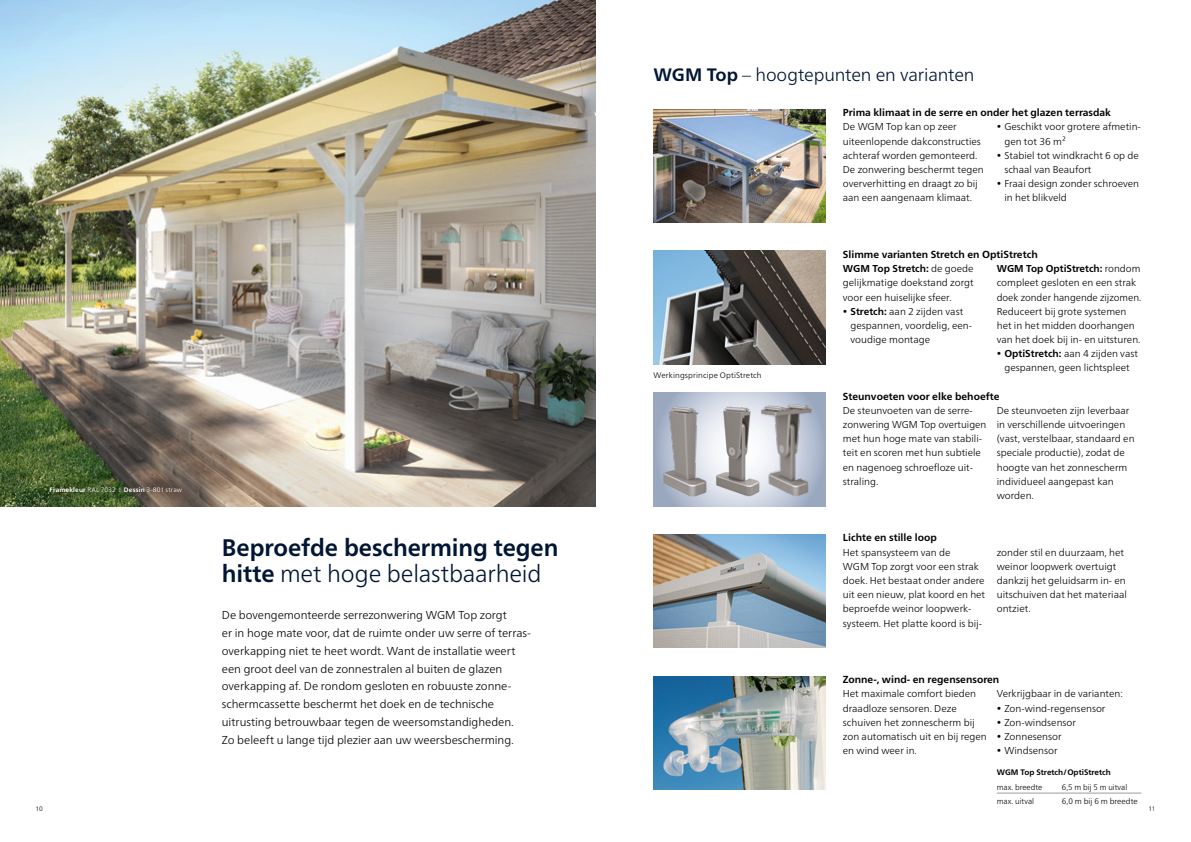
<style>
.page{position:relative;width:1191px;height:842px;background:#fff}
.page>*{position:absolute;margin:0;border:0;box-sizing:border-box;transform-origin:0 0}
.t1{font:700 24px/26.6px "Frutiger Neue LTW1 G";letter-spacing:-.005em;color:#001634}
.t2{font:300 18px "Frutiger Neue LTW1 G";letter-spacing:-.01em;color:#001634}
.t3{font:300 11.5px/17.7px "Frutiger Neue LTW1 G";letter-spacing:-.005em;color:#000}
.t4{font:700 10.2px "Frutiger Neue LTW1 G";color:#000}
.t5{font:300 10px/14.2px "Frutiger Neue LTW1 G";color:#000}
.t6{font:300 8px "Frutiger Neue LTW1 G";color:#000}
.t7{font:700 8px "Frutiger Neue LTW1 G";color:#000}
.t8{font:300 6.5px "Frutiger Neue LTW1 G";letter-spacing:.02em;color:#fff}
.t9{font:300 6.5px "Frutiger Neue LTW1 G";color:#000}
.s1{font-weight:700}
.s2{font-weight:300}
</style>
<div class="page">
<img style="left:0;top:0;width:595px;height:506px">
<div style="left:42px;top:478px;width:150px;height:23px;background:#2c1a04;opacity:.86"></div>
<img style="left:653px;top:251px;width:173px;height:113px">
<img style="left:653px;top:676px;width:173px;height:113px">
<img style="left:653px;top:534px;width:173px;height:114px">
<img style="left:653px;top:109px;width:173px;height:114px">
<hr style="left:996px;top:793px;width:66px;height:1px;background:#9c9d9d">
<hr style="left:1062px;top:793px;width:79px;height:1px;background:#9c9d9d">
<svg style="left:653px;top:393px;width:173px;height:113px;background:#aebacd"></svg>
<img style="left:655px;top:402px;width:61px;height:101px">
<img style="left:706px;top:402px;width:63px;height:100px">
<img style="left:755px;top:400px;width:62px;height:101px">
<h2 class="t2" style="left:653px;top:64px;width:322px"><span class="s1">WGM Top</span> – hoogtepunten en varianten</h2>
<p class="t5" style="left:843px;top:120px;width:142px">De WGM Top kan op zeer uiteenlopende dakconstructies achteraf worden gemonteerd.<br>De zonwering beschermt tegen oververhitting en draagt zo bij aan een aangenaam klimaat.</p>
<p class="t5" style="left:1004px;top:120px;width:138px;text-indent:-8px">• Geschikt voor grotere afmetin&shy;gen tot 36 m²</p>
<p class="t4" style="left:843px;top:107px;width:270px">Prima klimaat in de serre en onder het glazen terrasdak</p>
<p class="t5" style="left:1004px;top:148px;width:136px;text-indent:-8px">• Stabiel tot windkracht 6 op de schaal van Beaufort</p>
<p class="t5" style="left:1004px;top:176px;width:136px;text-indent:-8px">• Fraai design zonder schroeven in het blikveld</p>
<p class="t8" style="left:50px;top:486px;width:134px"><span class="s1">Framekleur</span> RAL 7032 I <span class="s1">Dessin</span> 3-801 straw</p>
<h1 class="t1" style="left:222px;top:534px;width:338px">Beproefde bescherming tegen hitte <span class="s2">met hoge belastbaarheid</span></h1>
<p class="t3" style="left:222px;top:606px;width:310px">De bovengemonteerde serrezonwering WGM Top zorgt<br>er in hoge mate voor, dat de ruimte onder uw serre of terras&shy;overkapping niet te heet wordt. Want de installatie weert een groot deel van de zonnestralen al buiten de glazen overkapping af. De rondom gesloten en robuuste zonne&shy;schermcassette beschermt het doek en de technische uitrusting betrouwbaar tegen de weersomstandigheden.<br>Zo beleeft u lange tijd plezier aan uw weersbescherming.</p>
<p class="t6" style="left:653px;top:371px;width:110px">Werkingsprincipe OptiStretch</p>
<p class="t4" style="left:843px;top:248px;width:196px">Slimme varianten Stretch en OptiStretch</p>
<p class="t5" style="left:843px;top:261px;width:132px;text-align:justify"><span class="s1">WGM Top Stretch:</span> de goede gelijkmatige doekstand zorgt voor een huiselijke sfeer.</p>
<p class="t5" style="left:850px;top:304px;width:123px;text-indent:-8px">• <span class="s1">Stretch:</span> aan 2 zijden vast gespannen, voordelig, een&shy;voudige montage</p>
<p class="t5" style="left:996px;top:261px;width:146px"><span class="s1">WGM Top OptiStretch:</span> rondom compleet gesloten en een strak doek zonder hangende zijzomen.<br>Reduceert bij grote systemen het in het midden doorhangen van het doek bij in- en uitsturen.</p>
<p class="t5" style="left:996px;top:346px;width:143px;text-align:center">• <span class="s1">OptiStretch:</span> aan 4 zijden vast gespannen, geen lichtspleet</p>
<p class="t4" style="left:843px;top:390px;width:158px">Steunvoeten voor elke behoefte</p>
<p class="t5" style="left:843px;top:403px;width:145px">De steunvoeten van de serre&shy;zonwering WGM Top overtuigen met hun hoge mate van stabili&shy;teit en scoren met hun subtiele en nagenoeg schroefloze uit&shy;straling.</p>
<p class="t5" style="left:996px;top:403px;width:139px">De steunvoeten zijn leverbaar in verschillende uitvoeringen (vast, verstelbaar, standaard en speciale productie), zodat de hoogte van het zonnescherm individueel aangepast kan worden.</p>
<p class="t4" style="left:843px;top:532px;width:95px">Lichte en stille loop</p>
<p class="t5" style="left:843px;top:545px;width:144px">Het spansysteem van de<br>WGM Top zorgt voor een strak doek. Het bestaat onder andere uit een nieuw, plat koord en het beproefde weinor loopwerk&shy;systeem. Het platte koord is bij-</p>
<p class="t5" style="left:996px;top:545px;width:132px">zonder stil en duurzaam, het weinor loopwerk overtuigt dankzij het geluidsarm in- en uitschuiven dat het materiaal ontziet.</p>
<p class="t4" style="left:843px;top:674px;width:158px">Zonne-, wind- en regensensoren</p>
<p class="t5" style="left:843px;top:687px;width:145px">Het maximale comfort bieden draadloze sensoren. Deze schuiven het zonnescherm bij zon automatisch uit en bij regen en wind weer in.</p>
<p class="t5" style="left:996px;top:687px;width:128px">Verkrijgbaar in de varianten:</p>
<p class="t5" style="left:996px;top:701px;width:110px">• Zon-wind-regensensor</p>
<p class="t5" style="left:996px;top:715px;width:81px">• Zon-windsensor</p>
<p class="t5" style="left:996px;top:729px;width:66px">• Zonnesensor</p>
<p class="t5" style="left:996px;top:743px;width:62px">• Windsensor</p>
<p class="t7" style="left:996px;top:768px;width:116px">WGM Top Stretch/OptiStretch</p>
<p class="t6" style="left:996px;top:782px;width:47px">max. breedte</p>
<p class="t6" style="left:1062px;top:782px;width:67px">6,5 m bij 5 m uitval</p>
<p class="t6" style="left:996px;top:796px;width:39px">max. uitval</p>
<p class="t6" style="left:1062px;top:796px;width:77px">6,0 m bij 6 m breedte</p>
<p class="t9" style="left:35px;top:805px;width:9px">10</p>
<p class="t9" style="left:1148px;top:805px;width:8px">11</p>
</div>
